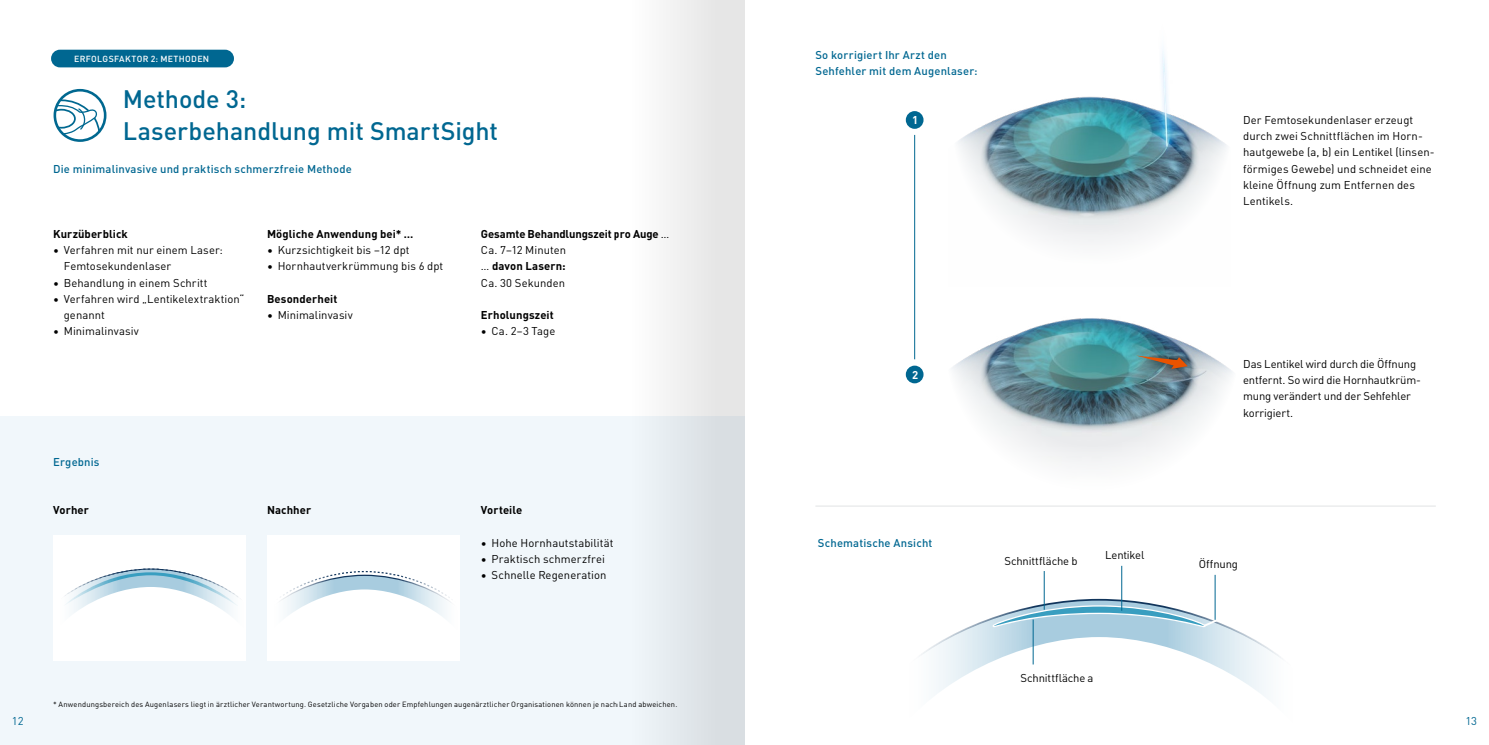
<style>
.page{position:relative;width:1489px;height:745px;background:#fff}
.page>*{position:absolute;margin:0;border:0;box-sizing:border-box;transform-origin:0 0}
.t1{font:500 25px/32.5px "DI Nfor Schwind";letter-spacing:-.005em;color:#006791}
.t2{font:11.25px/16.2px "DI Nfor Schwind";letter-spacing:.005em;color:#000}
.t3{font:700 11.25px/16.2px "DI Nfor Schwind";letter-spacing:.005em;color:#000}
.t4{font:11.25px/16.2px "DI Nfor Schwind";letter-spacing:-.015em;color:#000}
.t5{font:500 11.25px/16.2px "DI Nfor Schwind";letter-spacing:.015em;color:#006791}
.t6{font:11.25px "DI Nfor Schwind";letter-spacing:-.02em;color:#000}
.t7{font:11.25px "DI Nfor Schwind";color:#006791}
.t8{font:700 11.25px "DI Nfor Schwind";color:#fff}
.t9{font:500 8.75px "DI Nfor Schwind";letter-spacing:.035em;color:#fff}
.t10{font:7.5px "DI Nfor Schwind";letter-spacing:.02em;color:#000}
.s1{font-weight:400}
</style>
<div class="page">
<div style="left:0;top:416px;width:744px;height:328px;background:#f1f7fb"></div>
<svg style="left:936px;top:677px;width:330px;height:20px"></svg>
<svg style="left:921px;top:598px;width:360px;height:79px"></svg>
<img style="left:958px;top:51px;width:269px;height:154px">
<img style="left:931px;top:205px;width:316px;height:302px">
<div style="left:53px;top:534px;width:193px;height:126px;background:#fff"></div>
<div style="left:267px;top:534px;width:192px;height:126px;background:#fff"></div>
<hr style="left:1032px;top:619px;width:1px;height:45px;background:#006791">
<hr style="left:1043px;top:570px;width:1px;height:39px;background:#006791">
<hr style="left:1121px;top:565px;width:1px;height:45px;background:#006791">
<hr style="left:1214px;top:574px;width:1px;height:45px;background:#006791">
<svg style="left:65px;top:568px;width:173px;height:47px"></svg>
<svg style="left:280px;top:570px;width:180px;height:66px"></svg>
<svg style="left:53px;top:88px;width:54px;height:54px"></svg>
<hr style="left:815px;top:505px;width:620px;height:1px;background:#e1e3e4">
<div style="left:905px;top:111px;width:18px;height:18px;background:#006791;border-radius:50%"></div>
<div style="left:905px;top:365px;width:18px;height:18px;background:#006791;border-radius:50%"></div>
<hr style="left:914px;top:135px;width:1px;height:224px;background:#006791">
<svg style="left:1128px;top:346px;width:68px;height:32px"></svg>
<svg style="left:1135px;top:355px;width:52px;height:13px"></svg>
<div style="left:51px;top:50px;width:183px;height:17px;background:#006791;border-radius:9px"></div>
<div style="left:617px;top:0;width:127px;height:744px;background:linear-gradient(to right,#fafdff,#dcdee0)"></div>
<p class="t9" style="left:74px;top:52px;width:136px">ERFOLGSFAKTOR 2: METHODEN</p>
<p class="t5" style="left:815px;top:46px;width:164px">So korrigiert Ihr Arzt den<br>Sehfehler mit dem Augenlaser:</p>
<h1 class="t1" style="left:123px;top:81px;width:376px">Methode 3:<br>Laserbehandlung mit SmartSight</h1>
<p class="t5" style="left:53px;top:160px;width:300px">Die minimalinvasive und praktisch schmerzfreie Methode</p>
<p class="t3" style="left:53px;top:225px;width:76px">Kurzüberblick</p>
<p class="t2" style="left:64px;top:241px;width:160px;text-indent:-11px">• Verfahren mit nur einem Laser:<br>Femtosekundenlaser</p>
<p class="t2" style="left:53px;top:273px;width:156px">• Behandlung in einem Schritt</p>
<p class="t2" style="left:64px;top:290px;width:182px;text-indent:-11px">• Verfahren wird „Lentikelextraktion“ genannt</p>
<p class="t2" style="left:53px;top:322px;width:87px">• Minimalinvasiv</p>
<p class="t3" style="left:267px;top:225px;width:148px">Mögliche Anwendung bei* …</p>
<p class="t2" style="left:267px;top:241px;width:144px">• Kurzsichtigkeit bis –12 dpt</p>
<p class="t2" style="left:267px;top:257px;width:178px">• Hornhautverkrümmung bis 6 dpt</p>
<p class="t3" style="left:267px;top:290px;width:72px">Besonderheit</p>
<p class="t2" style="left:267px;top:306px;width:87px">• Minimalinvasiv</p>
<p class="t3" style="left:481px;top:225px;width:190px">Gesamte Behandlungszeit pro Auge <span class="s1">…<br>Ca. 7–12 Minuten<br>…</span> davon Lasern:<br><span class="s1">Ca. 30 Sekunden</span></p>
<p class="t3" style="left:481px;top:306px;width:74px">Erholungszeit</p>
<p class="t2" style="left:481px;top:322px;width:76px">• Ca. 2–3 Tage</p>
<p class="t5" style="left:53px;top:452px;width:48px">Ergebnis</p>
<p class="t3" style="left:53px;top:501px;width:37px">Vorher</p>
<p class="t3" style="left:267px;top:501px;width:46px">Nachher</p>
<p class="t3" style="left:481px;top:501px;width:43px">Vorteile</p>
<p class="t2" style="left:481px;top:533px;width:134px">• Hohe Hornhautstabilität</p>
<p class="t2" style="left:481px;top:550px;width:125px">• Praktisch schmerzfrei</p>
<p class="t2" style="left:481px;top:566px;width:127px">• Schnelle Regeneration</p>
<p class="t8" style="left:912px;top:111px;width:8px">1</p>
<p class="t8" style="left:912px;top:365px;width:8px">2</p>
<p class="t5" style="left:817px;top:533px;width:116px">Schematische Ansicht</p>
<p class="t2" style="left:1243px;top:111px;width:193px">Der Femtosekundenlaser erzeugt durch zwei Schnittflächen im Horn&shy;hautgewebe (a, b) ein Lentikel (linsen&shy;förmiges Gewebe) und schneidet eine kleine Öffnung zum Entfernen des<br>Lentikels.</p>
<p class="t4" style="left:1243px;top:355px;width:179px">Das Lentikel wird durch die Öffnung entfernt. So wird die Hornhautkrüm&shy;mung verändert und der Sehfehler korrigiert.</p>
<p class="t6" style="left:1105px;top:545px;width:41px">Lentikel</p>
<p class="t4" style="left:1004px;top:551px;width:75px">Schnittfläche b</p>
<p class="t2" style="left:1198px;top:554px;width:41px">Öffnung</p>
<p class="t10" style="left:53px;top:697px;width:625px">* Anwendungsbereich des Augenlasers liegt in ärztlicher Verantwortung. Gesetzliche Vorgaben oder Empfehlungen augenärztlicher Organisationen können je nach Land abweichen.</p>
<p class="t4" style="left:1020px;top:668px;width:74px">Schnittfläche a</p>
<p class="t7" style="left:12px;top:712px;width:13px">12</p>
<p class="t7" style="left:1465px;top:712px;width:13px">13</p>
</div>
